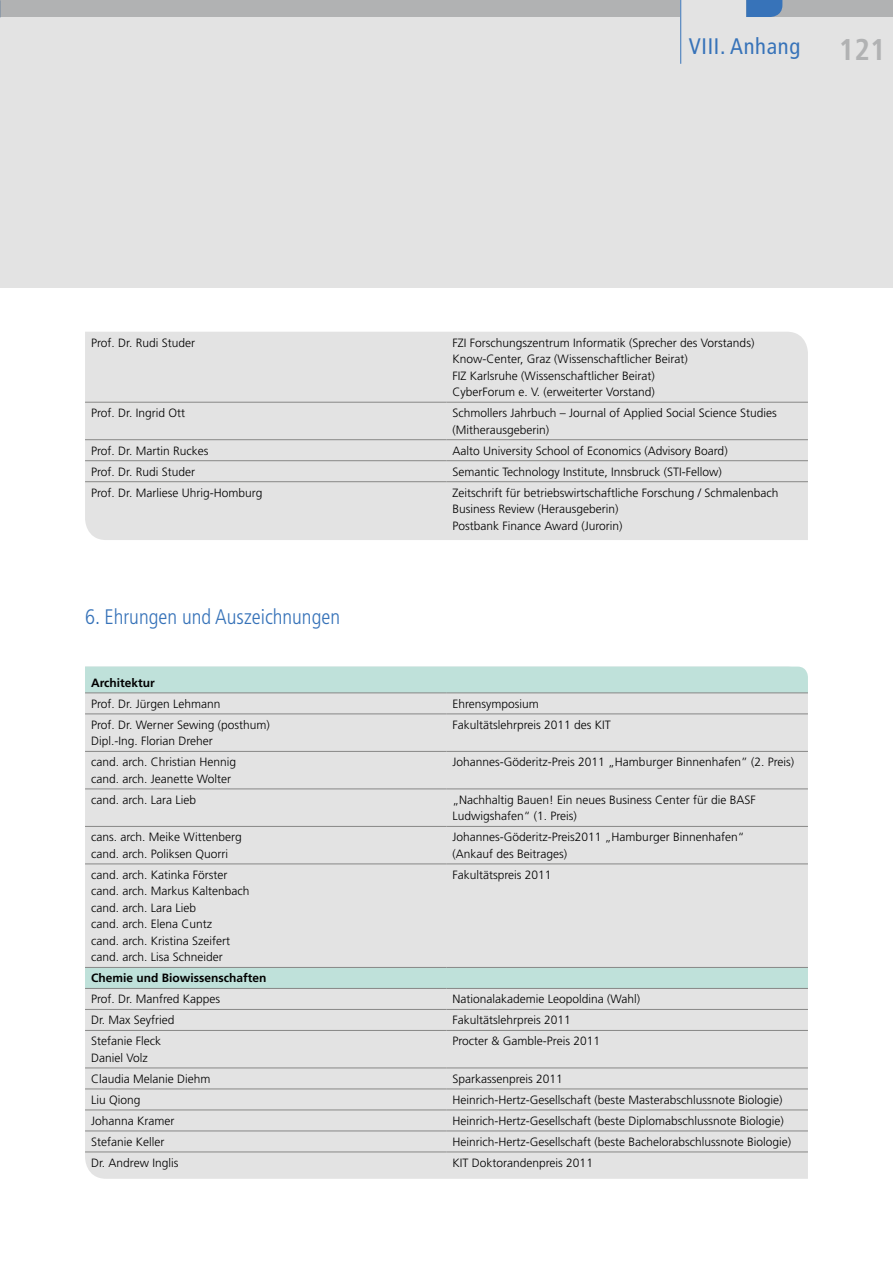
<style>
.page{position:relative;width:893px;height:1263px;background:#fff}
.page>*{position:absolute;margin:0;border:0;box-sizing:border-box;transform-origin:0 0}
.t1{font:700 condensed 30px "Frutiger LT";color:#b1b2b3}
.t2{font:condensed 22.5px "Frutiger LT";letter-spacing:.03em;color:#3773b9}
.t3{font:300 condensed 21px "Frutiger LT";color:#3773b9}
.t4{font:300 12px/16.5px "Frutiger LT Std";color:#000}
.t5{font:700 12px "Frutiger LT Std";color:#000}
</style>
<div class="page">
<div style="left:0;top:0;width:893px;height:17px;background:#b1b2b3"></div>
<div style="left:0;top:17px;width:893px;height:270px;background:#e3e3e3"></div>
<div style="left:680px;top:0;width:66px;height:17px;background:#e3e3e3"></div>
<svg style="left:746px;top:0;width:36px;height:17px"></svg>
<hr style="left:680px;top:0;width:1px;height:64px;background:#3773b9">
<div style="left:85px;top:332px;width:723px;height:208px;background:#e3e3e3"></div>
<hr style="left:85px;top:402px;width:361px;height:1px;background:#878786">
<hr style="left:446px;top:402px;width:362px;height:1px;background:#878786">
<hr style="left:85px;top:439px;width:361px;height:1px;background:#878786">
<hr style="left:446px;top:439px;width:362px;height:1px;background:#878786">
<hr style="left:85px;top:460px;width:361px;height:1px;background:#878786">
<hr style="left:446px;top:460px;width:362px;height:1px;background:#878786">
<hr style="left:85px;top:481px;width:361px;height:1px;background:#878786">
<hr style="left:446px;top:481px;width:362px;height:1px;background:#878786">
<div style="left:85px;top:693px;width:723px;height:486px;background:#e3e3e3"></div>
<div style="left:85px;top:666px;width:723px;height:26px;background:#bfe1da"></div>
<div style="left:85px;top:968px;width:723px;height:20px;background:#bfe1da"></div>
<hr style="left:85px;top:692px;width:361px;height:1px;background:#878786">
<hr style="left:446px;top:692px;width:362px;height:1px;background:#878786">
<hr style="left:85px;top:713px;width:361px;height:1px;background:#878786">
<hr style="left:446px;top:713px;width:362px;height:1px;background:#878786">
<hr style="left:85px;top:751px;width:361px;height:1px;background:#878786">
<hr style="left:446px;top:751px;width:362px;height:1px;background:#878786">
<hr style="left:85px;top:788px;width:361px;height:1px;background:#878786">
<hr style="left:446px;top:788px;width:362px;height:1px;background:#878786">
<hr style="left:85px;top:826px;width:361px;height:1px;background:#878786">
<hr style="left:446px;top:826px;width:362px;height:1px;background:#878786">
<hr style="left:85px;top:863px;width:361px;height:1px;background:#878786">
<hr style="left:446px;top:863px;width:362px;height:1px;background:#878786">
<hr style="left:85px;top:967px;width:361px;height:1px;background:#878786">
<hr style="left:446px;top:967px;width:362px;height:1px;background:#878786">
<hr style="left:85px;top:988px;width:361px;height:1px;background:#878786">
<hr style="left:446px;top:988px;width:362px;height:1px;background:#878786">
<hr style="left:85px;top:1009px;width:361px;height:1px;background:#878786">
<hr style="left:446px;top:1009px;width:362px;height:1px;background:#878786">
<hr style="left:85px;top:1030px;width:361px;height:1px;background:#878786">
<hr style="left:446px;top:1030px;width:362px;height:1px;background:#878786">
<hr style="left:85px;top:1067px;width:361px;height:1px;background:#878786">
<hr style="left:446px;top:1067px;width:362px;height:1px;background:#878786">
<hr style="left:85px;top:1088px;width:361px;height:1px;background:#878786">
<hr style="left:446px;top:1088px;width:362px;height:1px;background:#878786">
<hr style="left:85px;top:1109px;width:361px;height:1px;background:#878786">
<hr style="left:446px;top:1109px;width:362px;height:1px;background:#878786">
<hr style="left:85px;top:1130px;width:361px;height:1px;background:#878786">
<hr style="left:446px;top:1130px;width:362px;height:1px;background:#878786">
<hr style="left:85px;top:1151px;width:361px;height:1px;background:#878786">
<hr style="left:446px;top:1151px;width:362px;height:1px;background:#878786">
<h2 class="t2" style="left:689px;top:33px;width:113px">VIII. Anhang</h2>
<h1 class="t1" style="left:839px;top:31px;width:48px">121</h1>
<p class="t4" style="left:91px;top:334px;width:106px">Prof. Dr. Rudi Studer</p>
<p class="t4" style="left:452px;top:334px;width:303px">FZI Forschungszentrum Informatik (Sprecher des Vorstands)<br>Know-Center, Graz (Wissenschaftlicher Beirat)<br>FIZ Karlsruhe (Wissenschaftlicher Beirat)<br>CyberForum e. V. (erweiterter Vorstand)</p>
<p class="t4" style="left:91px;top:405px;width:96px">Prof. Dr. Ingrid Ott</p>
<p class="t4" style="left:452px;top:405px;width:326px">Schmollers Jahrbuch – Journal of Applied Social Science Studies (Mitherausgeberin)</p>
<p class="t4" style="left:91px;top:442px;width:119px">Prof. Dr. Martin Ruckes</p>
<p class="t4" style="left:452px;top:442px;width:277px">Aalto University School of Economics (Advisory Board)</p>
<p class="t4" style="left:91px;top:463px;width:106px">Prof. Dr. Rudi Studer</p>
<p class="t4" style="left:452px;top:463px;width:271px">Semantic Technology Institute, Innsbruck (STI-Fellow)</p>
<p class="t4" style="left:91px;top:484px;width:173px">Prof. Dr. Marliese Uhrig-Homburg</p>
<p class="t4" style="left:452px;top:484px;width:327px">Zeitschrift für betriebswirtschaftliche Forschung / Schmalenbach<br>Business Review (Herausgeberin)<br>Postbank Finance Award (Jurorin)</p>
<h3 class="t3" style="left:85px;top:605px;width:257px">6. Ehrungen und Auszeichnungen</h3>
<p class="t5" style="left:91px;top:676px;width:65px">Architektur</p>
<p class="t4" style="left:91px;top:696px;width:131px">Prof. Dr. Jürgen Lehmann</p>
<p class="t4" style="left:452px;top:696px;width:88px">Ehrensymposium</p>
<p class="t4" style="left:91px;top:717px;width:180px">Prof. Dr. Werner Sewing (posthum)<br>Dipl.-Ing. Florian Dreher</p>
<p class="t4" style="left:452px;top:717px;width:160px">Fakultätslehrpreis 2011 des KIT</p>
<p class="t4" style="left:91px;top:754px;width:147px">cand. arch. Christian Hennig cand. arch. Jeanette Wolter</p>
<p class="t4" style="left:452px;top:754px;width:343px">Johannes-Göderitz-Preis 2011 „Hamburger Binnenhafen” (2. Preis)</p>
<p class="t4" style="left:91px;top:792px;width:107px">cand. arch. Lara Lieb</p>
<p class="t4" style="left:452px;top:792px;width:305px">„Nachhaltig Bauen! Ein neues Business Center für die BASF<br>Ludwigshafen“ (1. Preis)</p>
<p class="t4" style="left:91px;top:829px;width:152px">cans. arch. Meike Wittenberg cand. arch. Poliksen Quorri</p>
<p class="t4" style="left:452px;top:829px;width:293px">Johannes-Göderitz-Preis2011 „Hamburger Binnenhafen“ (Ankauf des Beitrages)</p>
<p class="t4" style="left:91px;top:867px;width:160px">cand. arch. Katinka Förster cand. arch. Markus Kaltenbach cand. arch. Lara Lieb<br>cand. arch. Elena Cuntz<br>cand. arch. Kristina Szeifert cand. arch. Lisa Schneider</p>
<p class="t4" style="left:452px;top:867px;width:101px">Fakultätspreis 2011</p>
<p class="t5" style="left:91px;top:971px;width:177px">Chemie und Biowissenschaften</p>
<p class="t4" style="left:91px;top:991px;width:131px">Prof. Dr. Manfred Kappes</p>
<p class="t4" style="left:452px;top:991px;width:189px">Nationalakademie Leopoldina (Wahl)</p>
<p class="t4" style="left:91px;top:1012px;width:85px">Dr. Max Seyfried</p>
<p class="t4" style="left:452px;top:1012px;width:120px">Fakultätslehrpreis 2011</p>
<p class="t4" style="left:91px;top:1033px;width:71px">Stefanie Fleck<br>Daniel Volz</p>
<p class="t4" style="left:452px;top:1033px;width:149px">Procter &amp; Gamble-Preis 2011</p>
<p class="t4" style="left:91px;top:1071px;width:121px">Claudia Melanie Diehm</p>
<p class="t4" style="left:452px;top:1071px;width:112px">Sparkassenpreis 2011</p>
<p class="t4" style="left:91px;top:1092px;width:51px">Liu Qiong</p>
<p class="t4" style="left:452px;top:1092px;width:332px">Heinrich-Hertz-Gesellschaft (beste Masterabschlussnote Biologie)</p>
<p class="t4" style="left:91px;top:1113px;width:85px">Johanna Kramer</p>
<p class="t4" style="left:452px;top:1113px;width:333px">Heinrich-Hertz-Gesellschaft (beste Diplomabschlussnote Biologie)</p>
<p class="t4" style="left:91px;top:1134px;width:75px">Stefanie Keller</p>
<p class="t4" style="left:452px;top:1134px;width:340px">Heinrich-Hertz-Gesellschaft (beste Bachelorabschlussnote Biologie)</p>
<p class="t4" style="left:91px;top:1155px;width:89px">Dr. Andrew Inglis</p>
<p class="t4" style="left:452px;top:1155px;width:142px">KIT Doktorandenpreis 2011</p>
</div>
